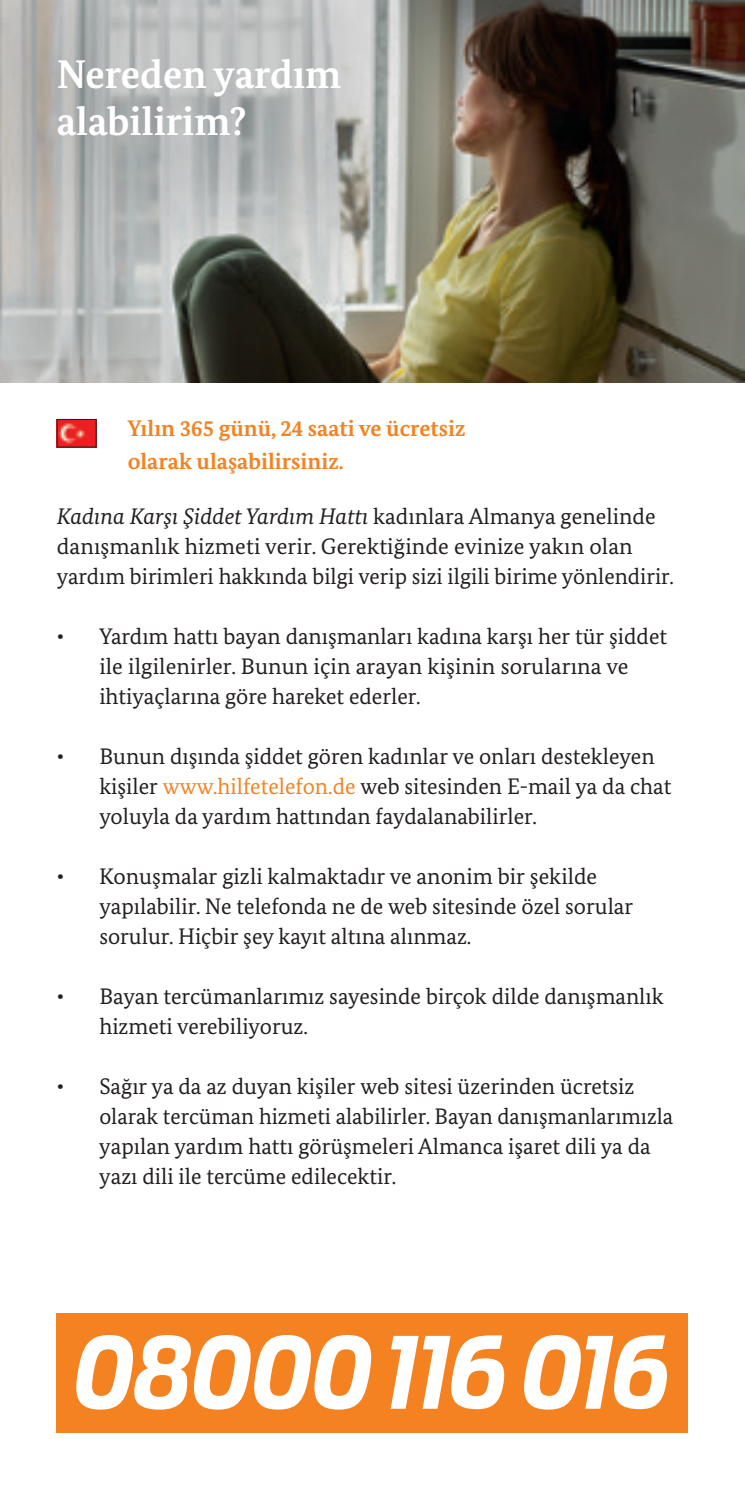
<style>
.page{position:relative;width:745px;height:1489px;background:#fff}
.page>*{position:absolute;margin:0;border:0;box-sizing:border-box;transform-origin:0 0}
.t1{font:700 40px/47.5px "Bundes Serif";color:#fff}
.t2{font:22.5px/30px "Bundes Serif";color:#231f20}
.t3{font:700 22.5px/32.5px "Bundes Serif";color:#f58220}
.s1{font-style:italic}
.s2{color:#f58220}
</style>
<div class="page">
<img style="left:0;top:0;width:744px;height:383px">
<div style="left:57px;top:1312px;width:630px;height:119px;background:#f58220"></div>
<svg style="left:76px;top:1335px;width:295px;height:74px"></svg>
<svg style="left:390px;top:1335px;width:114px;height:73px"></svg>
<svg style="left:524px;top:1335px;width:142px;height:74px"></svg>
<img style="left:59px;top:421px;width:35px;height:24px">
<div style="left:57px;top:419px;width:39px;height:28px;border:1px solid #231f20"></div>
<h1 class="t1" style="left:57px;top:50px;width:286px">Nereden yardım alabilirim?</h1>
<h2 class="t3" style="left:128px;top:412px;width:339px">Yılın 365 günü, 24 saati ve ücretsiz olarak ulaşabilirsiniz.</h2>
<p class="t2" style="left:57px;top:501px;width:618px"><span class="s1">Kadına Karşı Şiddet Yardım Hattı</span> kadınlara Almanya genelinde danışmanlık hizmeti verir. Gerektiğinde evinize yakın olan yardım birimleri hakkında bilgi verip sizi ilgili birime yönlendirir.</p>
<p class="t2" style="left:99px;top:621px;width:569px">Yardım hattı bayan danışmanları kadına karşı her tür şiddet ile ilgilenirler. Bunun için arayan kişinin sorularına ve ihtiyaçlarına göre hareket ederler.</p>
<p class="t2" style="left:99px;top:741px;width:573px">Bunun dışında şiddet gören kadınlar ve onları destekleyen kişiler <span class="s2">www.hilfetelefon.de</span> web sitesinden E-mail ya da chat yoluyla da yardım hattından faydalanabilirler.</p>
<p class="t2" style="left:99px;top:861px;width:535px">Konuşmalar gizli kalmaktadır ve anonim bir şekilde yapılabilir. Ne telefonda ne de web sitesinde özel sorular sorulur. Hiçbir şey kayıt altına alınmaz.</p>
<p class="t2" style="left:99px;top:981px;width:565px">Bayan tercümanlarımız sayesinde birçok dilde danışmanlık hizmeti verebiliyoruz.</p>
<p class="t2" style="left:99px;top:1071px;width:575px">Sağır ya da az duyan kişiler web sitesi üzerinden ücretsiz olarak tercüman hizmeti alabilirler. Bayan danışmanlarımızla yapılan yardım hattı görüşmeleri Almanca işaret dili ya da yazı dili ile tercüme edilecektir.</p>
<p class="t2" style="left:57px;top:621px;width:9px">•</p>
<p class="t2" style="left:57px;top:741px;width:9px">•</p>
<p class="t2" style="left:57px;top:861px;width:9px">•</p>
<p class="t2" style="left:57px;top:981px;width:9px">•</p>
<p class="t2" style="left:57px;top:1071px;width:9px">•</p>
</div>
